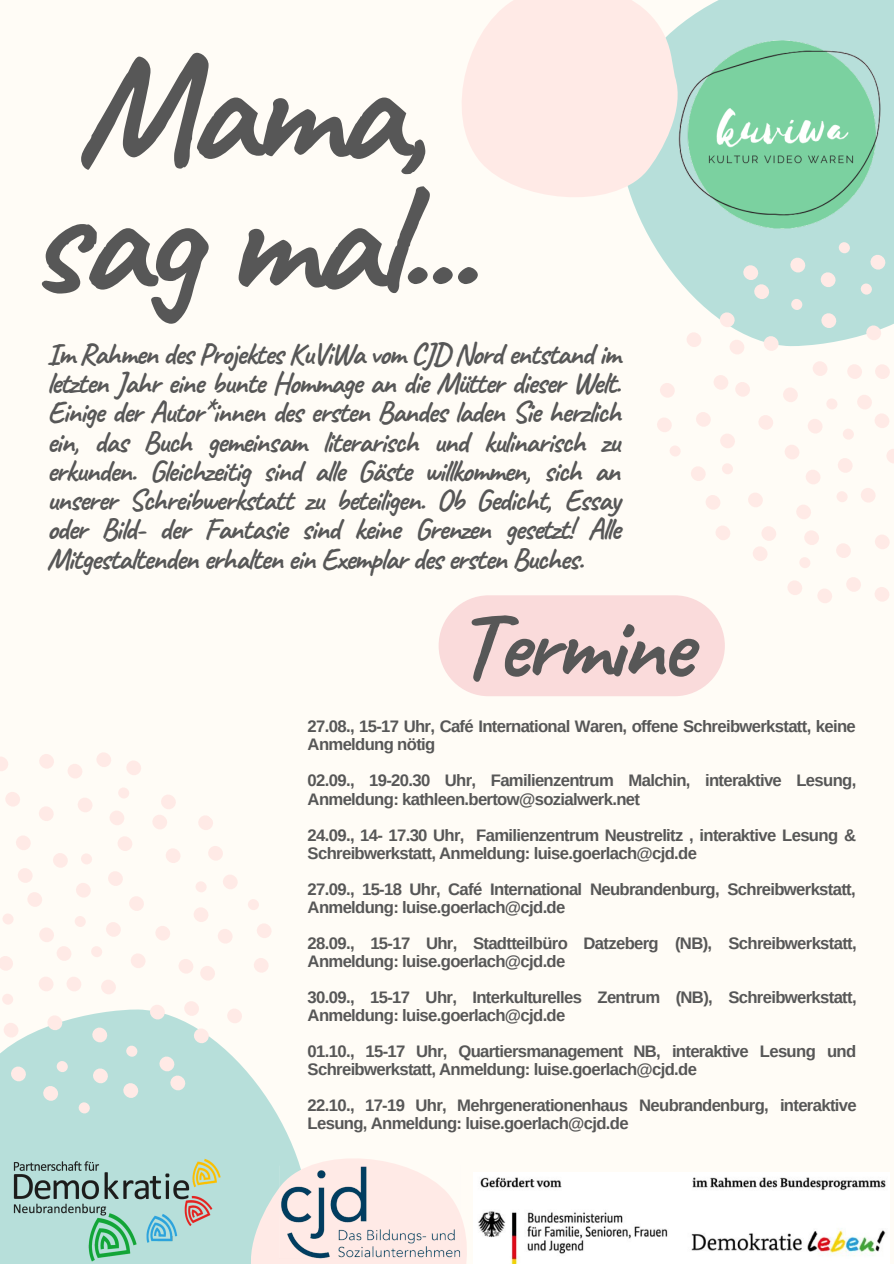
<style>
.page{position:relative;width:894px;height:1264px;background:#fff}
.page>*{position:absolute;margin:0;border:0;box-sizing:border-box;transform-origin:0 0}
.t1{font:700 158.55px "Caveat";letter-spacing:-.04em;color:#575757}
.t2{font:700 95.55px "Caveat";letter-spacing:-.04em;color:#575757}
.t3{font:700 30.15px/29.2px "Caveat";letter-spacing:-.04em;color:#575757;text-align:justify}
.t4{font:700 16.65px/18px "Arimo";letter-spacing:-.04em;color:#575757}
</style>
<div class="page">
<div style="left:0;top:0;width:893px;height:1263px;background:#fffcf6"></div>
<svg style="left:462px;top:0;width:177px;height:216px;fill:#ffeae6"></svg>
<svg style="left:657px;top:239px;width:237px;height:369px"></svg>
<div style="left:0;top:1116px;width:184px;height:29px;background:#b7dfda"></div>
<svg style="left:184px;top:1113px;width:112px;height:150px;background:#c0e1dc"></svg>
<svg style="left:0;top:752px;width:276px;height:364px"></svg>
<img style="left:639px;top:0;width:254px;height:278px">
<img style="left:266px;top:1153px;width:201px;height:110px">
<div style="left:438px;top:595px;width:286px;height:101px;background:#fadbdb;border-radius:50px"></div>
<img style="left:478px;top:1177px;width:408px;height:86px">
<img style="left:0;top:1145px;width:235px;height:118px">
<p class="t1" style="left:75px;top:8px;width:355px">Mama,</p>
<p class="t1" style="left:28px;top:139px;width:450px">sag mal...</p>
<p class="t3" style="left:47px;top:339px;width:575px">Im Rahmen des Projektes KuViWa vom CJD Nord entstand im letzten Jahr eine bunte Hommage an die Mütter dieser Welt.<br>Einige der Autor*innen des ersten Bandes laden Sie herzlich ein, das Buch gemeinsam literarisch und kulinarisch zu erkunden. Gleichzeitig sind alle Gäste willkommen, sich an unserer Schreibwerkstatt zu beteiligen. Ob Gedicht, Essay oder Bild- der Fantasie sind keine Grenzen gesetzt! Alle Mitgestaltenden erhalten ein Exemplar des ersten Buches.</p>
<p class="t2" style="left:455px;top:585px;width:237px">Termine</p>
<p class="t4" style="left:307px;top:717px;width:549px">27.08., 15-17 Uhr, Café International Waren, offene Schreibwerkstatt, keine<br>Anmeldung nötig</p>
<p class="t4" style="left:307px;top:771px;width:550px">02.09., 19-20.30 Uhr, Familienzentrum Malchin, interaktive Lesung,<br>Anmeldung: kathleen.bertow@sozialwerk.net</p>
<p class="t4" style="left:307px;top:825px;width:550px">24.09., 14- 17.30 Uhr, Familienzentrum Neustrelitz , interaktive Lesung &amp;<br>Schreibwerkstatt, Anmeldung: luise.goerlach@cjd.de</p>
<p class="t4" style="left:307px;top:879px;width:549px">27.09., 15-18 Uhr, Café International Neubrandenburg, Schreibwerkstatt,<br>Anmeldung: luise.goerlach@cjd.de</p>
<p class="t4" style="left:307px;top:933px;width:550px">28.09., 15-17 Uhr, Stadtteilbüro Datzeberg (NB), Schreibwerkstatt,<br>Anmeldung: luise.goerlach@cjd.de</p>
<p class="t4" style="left:307px;top:987px;width:550px">30.09., 15-17 Uhr, Interkulturelles Zentrum (NB), Schreibwerkstatt,<br>Anmeldung: luise.goerlach@cjd.de</p>
<p class="t4" style="left:307px;top:1042px;width:550px">01.10., 15-17 Uhr, Quartiersmanagement NB, interaktive Lesung und<br>Schreibwerkstatt, Anmeldung: luise.goerlach@cjd.de</p>
<p class="t4" style="left:307px;top:1096px;width:550px">22.10., 17-19 Uhr, Mehrgenerationenhaus Neubrandenburg, interaktive<br>Lesung, Anmeldung: luise.goerlach@cjd.de</p>
</div>
